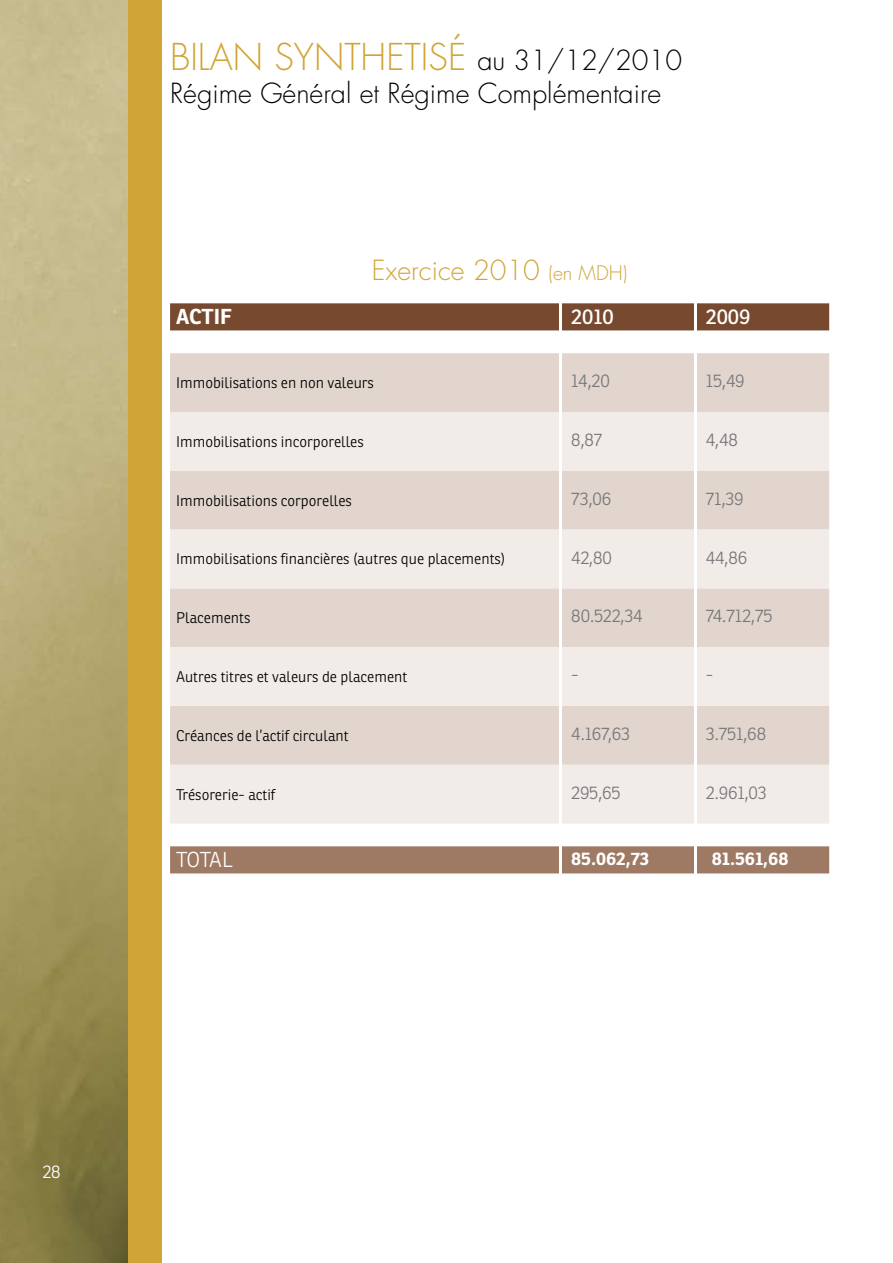
<style>
.page{position:relative;width:893px;height:1263px;background:#fff}
.page>*{position:absolute;margin:0;border:0;box-sizing:border-box;transform-origin:0 0}
.t1{font:300 36px "Futura";color:#d1a535}
.t2{font:300 27px "Futura";color:#000}
.t3{font:300 27px "Futura";color:#d1a535}
.t4{font:21px "Ronnia";color:#fff}
.t5{font:700 21px "Ronnia";color:#fff}
.t6{font:300 21px "Ronnia";letter-spacing:-.035em;color:#fff}
.t7{font:300 18px "Ronnia";letter-spacing:-.01em;color:#77787b}
.t8{font:700 18px "Ronnia";letter-spacing:-.005em;color:#fff}
.t9{font:300 18px "Ronnia";color:#fff}
.t10{font:300 15px "Ronnia";color:#000}
.s1{font-size:27px;color:#000}
.s2{font-size:19.5px}
</style>
<div class="page">
<div style="left:128px;top:0;width:34px;height:1263px;background:#d1a535"></div>
<img style="left:0;top:0;width:128px;height:1263px">
<div style="left:170px;top:303px;width:659px;height:27px;background:#77492f"></div>
<div style="left:170px;top:353px;width:659px;height:59px;background:#e1d5cd"></div>
<svg style="left:170px;top:412px;width:659px;height:411px;background:#eae2dc"></svg>
<div style="left:170px;top:846px;width:659px;height:27px;background:#9e7963"></div>
<hr style="left:694px;top:298px;width:2px;height:585px;background:#fff">
<hr style="left:559px;top:298px;width:2px;height:585px;background:#fff">
<h1 class="t1" style="left:170px;top:34px;width:514px">BILAN SYNTHETISÉ <span class="s1">au 31/12/2010</span></h1>
<h2 class="t2" style="left:170px;top:75px;width:493px">Régime Général et Régime Complémentaire</h2>
<h2 class="t3" style="left:372px;top:253px;width:257px">Exercice 2010 <span class="s2">(en MDH)</span></h2>
<h3 class="t5" style="left:176px;top:304px;width:57px">ACTIF</h3>
<h3 class="t4" style="left:571px;top:304px;width:44px">2010</h3>
<h3 class="t4" style="left:706px;top:304px;width:46px">2009</h3>
<p class="t10" style="left:176px;top:373px;width:199px">Immobilisations en non valeurs</p>
<p class="t7" style="left:571px;top:370px;width:40px">14,20</p>
<p class="t7" style="left:706px;top:370px;width:40px">15,49</p>
<p class="t10" style="left:176px;top:432px;width:189px">Immobilisations incorporelles</p>
<p class="t7" style="left:571px;top:429px;width:32px">8,87</p>
<p class="t7" style="left:706px;top:429px;width:34px">4,48</p>
<p class="t10" style="left:176px;top:491px;width:177px">Immobilisations corporelles</p>
<p class="t7" style="left:571px;top:487px;width:42px">73,06</p>
<p class="t7" style="left:706px;top:487px;width:39px">71,39</p>
<p class="t10" style="left:176px;top:550px;width:331px">Immobilisations financières (autres que placements)</p>
<p class="t7" style="left:571px;top:546px;width:42px">42,80</p>
<p class="t7" style="left:706px;top:546px;width:43px">44,86</p>
<p class="t10" style="left:176px;top:609px;width:76px">Placements</p>
<p class="t7" style="left:571px;top:605px;width:73px">80.522,34</p>
<p class="t7" style="left:706px;top:605px;width:68px">74.712,75</p>
<p class="t10" style="left:176px;top:667px;width:233px">Autres titres et valeurs de placement</p>
<p class="t7" style="left:571px;top:664px;width:9px">-</p>
<p class="t7" style="left:706px;top:664px;width:9px">-</p>
<p class="t10" style="left:176px;top:726px;width:174px">Créances de l’actif circulant</p>
<p class="t7" style="left:571px;top:723px;width:60px">4.167,63</p>
<p class="t7" style="left:706px;top:723px;width:62px">3.751,68</p>
<p class="t10" style="left:176px;top:785px;width:101px">Trésorerie- actif</p>
<p class="t7" style="left:571px;top:781px;width:51px">295,65</p>
<p class="t7" style="left:706px;top:781px;width:62px">2.961,03</p>
<h3 class="t6" style="left:176px;top:847px;width:58px">TOTAL</h3>
<p class="t8" style="left:571px;top:847px;width:80px">85.062,73</p>
<p class="t8" style="left:712px;top:847px;width:78px">81.561,68</p>
<p class="t9" style="left:43px;top:1161px;width:20px">28</p>
</div>
